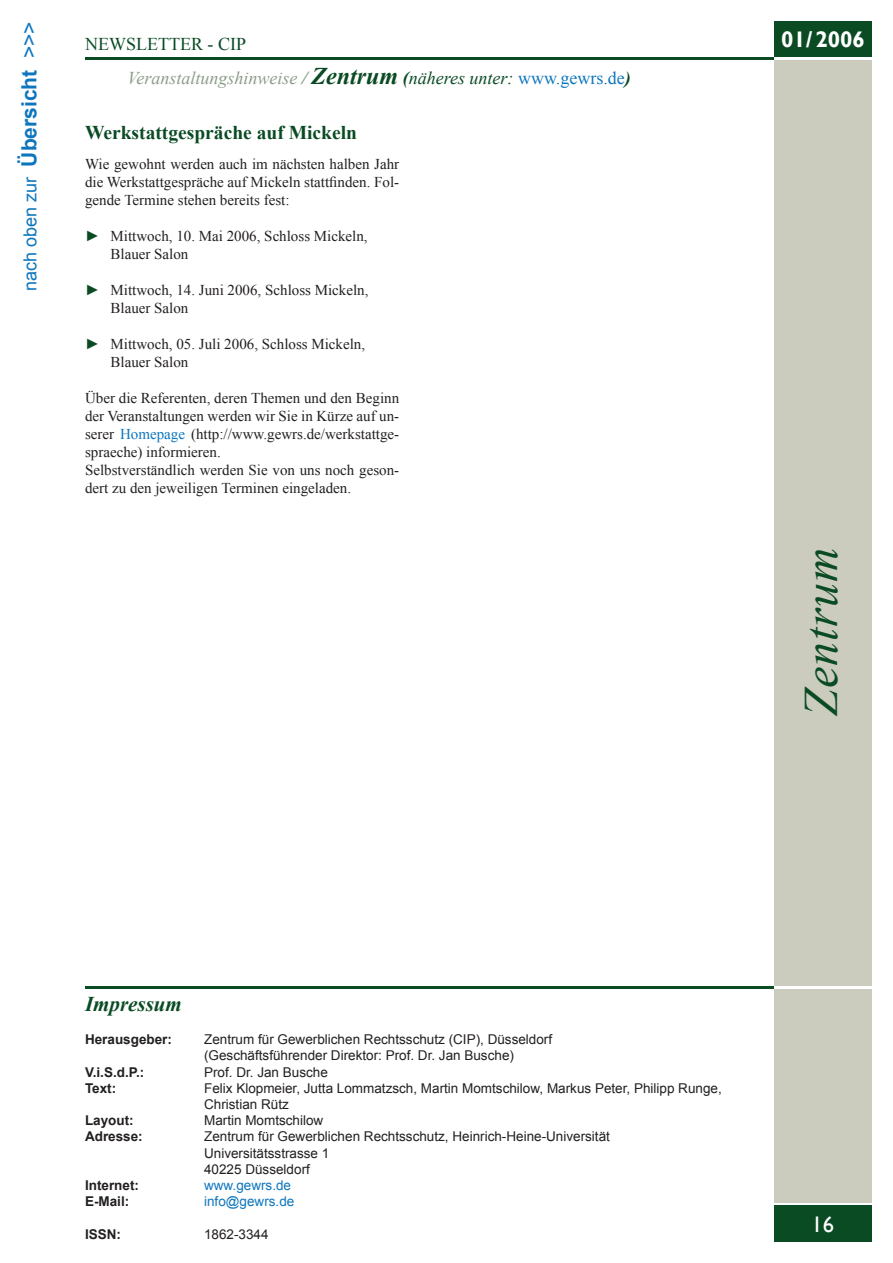
<style>
.page{position:relative;width:893px;height:1263px;background:#fff}
.page>*{position:absolute;margin:0;border:0;box-sizing:border-box;transform-origin:0 0}
.t1{font:italic 48px "Times New Roman";color:#0a4b24}
.t2{font:700 22.5px "Gill Sans";color:#fff}
.t3{font:22.5px "Gill Sans";color:#fff}
.t4{font:italic 700 21px "Times New Roman";color:#0a4b24}
.t5{font:700 19.5px "Times New Roman";color:#0a4b24}
.t6{font:italic 18px "Times New Roman";color:#8c9d89}
.t7{font:18px "Arial";color:#0e76bd}
.t8{font:18px "Times New Roman";color:#0a4b24}
.t9{font:15px/18px "Times New Roman";color:#231f20}
.t10{font:13.5px/16.2px "Arial";color:#231f20}
.t11{font:700 13.5px "Arial";color:#231f20}
.t12{font:13.5px "Arial";color:#0e76bd}
.s1{font-weight:700;font-size:21px}
.s2{font-size:21px}
.s3{font-weight:700}
.s4{font-weight:700;font-size:24px;color:#0a4b24}
.s5{font-weight:700;color:#0a4b24}
.s6{color:#0a4b24}
.s7{font-style:normal;color:#0e76bd}
.s8{color:#0e76bd}
</style>
<div class="page">
<div style="left:774px;top:60px;width:98px;height:1143px;background:#cbccbe"></div>
<div style="left:774px;top:21px;width:98px;height:36px;background:#0a4b24"></div>
<div style="left:774px;top:1205px;width:98px;height:37px;background:#0a4b24"></div>
<hr style="left:85px;top:57px;width:689px;height:3px;background:#0a4b24">
<hr style="left:774px;top:986px;width:98px;height:2px;background:#fff">
<hr style="left:85px;top:986px;width:689px;height:2px;background:#0a4b24">
<p class="t7" style="left:18px;top:291px;width:271px;rotate:-90deg">nach oben zur <span class="s1">Übersicht</span> <span class="s2">&gt;&gt;&gt;</span></p>
<p class="t8" style="left:85px;top:32px;width:162px">NEWSLETTER - CIP</p>
<p class="t6" style="left:128px;top:66px;width:505px">Veranstaltungshinweise <span class="s3">/</span> <span class="s4">Zentrum</span> <span class="s5">(</span><span class="s6">näheres unter:</span> <span class="s7">www.gewrs.de</span><span class="s5">)</span></p>
<h3 class="t5" style="left:85px;top:119px;width:273px">Werkstattgespräche auf Mickeln</h3>
<p class="t9" style="left:85px;top:154px;width:316px;text-align:justify">Wie gewohnt werden auch im nächsten halben Jahr die Werkstattgespräche auf Mickeln stattfinden. Fol&shy;gende Termine stehen bereits fest:</p>
<p class="t9" style="left:111px;top:226px;width:259px;text-indent:-26px"><span class="s6">►</span> Mittwoch, 10. Mai 2006, Schloss Mickeln,<br>Blauer Salon</p>
<p class="t9" style="left:111px;top:280px;width:259px;text-indent:-26px"><span class="s6">►</span> Mittwoch, 14. Juni 2006, Schloss Mickeln,<br>Blauer Salon</p>
<p class="t9" style="left:111px;top:334px;width:256px;text-indent:-26px"><span class="s6">►</span> Mittwoch, 05. Juli 2006, Schloss Mickeln,<br>Blauer Salon</p>
<p class="t9" style="left:85px;top:388px;width:316px">Über die Referenten, deren Themen und den Beginn der Veranstaltungen werden wir Sie in Kürze auf un&shy;serer <span class="s8">Homepage</span> (http://www.gewrs.de/werkstattge&shy;spraeche) informieren.<br>Selbstverständlich werden Sie von uns noch geson&shy;dert zu den jeweiligen Terminen eingeladen.</p>
<h2 class="t2" style="left:781px;top:26px;width:85px">01/ 2006</h2>
<h1 class="t1" style="left:788px;top:716px;width:170px;rotate:-90deg">Zentrum</h1>
<h3 class="t4" style="left:85px;top:990px;width:98px">Impressum</h3>
<p class="t11" style="left:85px;top:1030px;width:89px">Herausgeber:</p>
<p class="t10" style="left:204px;top:1031px;width:350px">Zentrum für Gewerblichen Rechtsschutz (CIP), Düsseldorf (Geschäftsführender Direktor: Prof. Dr. Jan Busche)</p>
<p class="t11" style="left:85px;top:1063px;width:61px">V.i.S.d.P.:</p>
<p class="t10" style="left:204px;top:1064px;width:125px">Prof. Dr. Jan Busche</p>
<p class="t11" style="left:85px;top:1079px;width:33px">Text:</p>
<p class="t10" style="left:204px;top:1080px;width:519px">Felix Klopmeier, Jutta Lommatzsch, Martin Momtschilow, Markus Peter, Philipp Runge,<br>Christian Rütz</p>
<p class="t11" style="left:85px;top:1111px;width:50px">Layout:</p>
<p class="t10" style="left:204px;top:1112px;width:121px">Martin Momtschilow</p>
<p class="t11" style="left:85px;top:1128px;width:59px">Adresse:</p>
<p class="t10" style="left:204px;top:1129px;width:407px">Zentrum für Gewerblichen Rechtsschutz, Heinrich-Heine-Universität<br>Universitätsstrasse 1<br>40225 Düsseldorf</p>
<p class="t11" style="left:85px;top:1176px;width:56px">Internet:</p>
<p class="t12" style="left:204px;top:1176px;width:89px">www.gewrs.de</p>
<p class="t11" style="left:85px;top:1192px;width:46px">E-Mail:</p>
<p class="t12" style="left:204px;top:1193px;width:92px">info@gewrs.de</p>
<p class="t11" style="left:85px;top:1225px;width:38px">ISSN:</p>
<p class="t10" style="left:204px;top:1226px;width:66px">1862-3344</p>
<h2 class="t3" style="left:812px;top:1211px;width:24px">16</h2>
</div>
